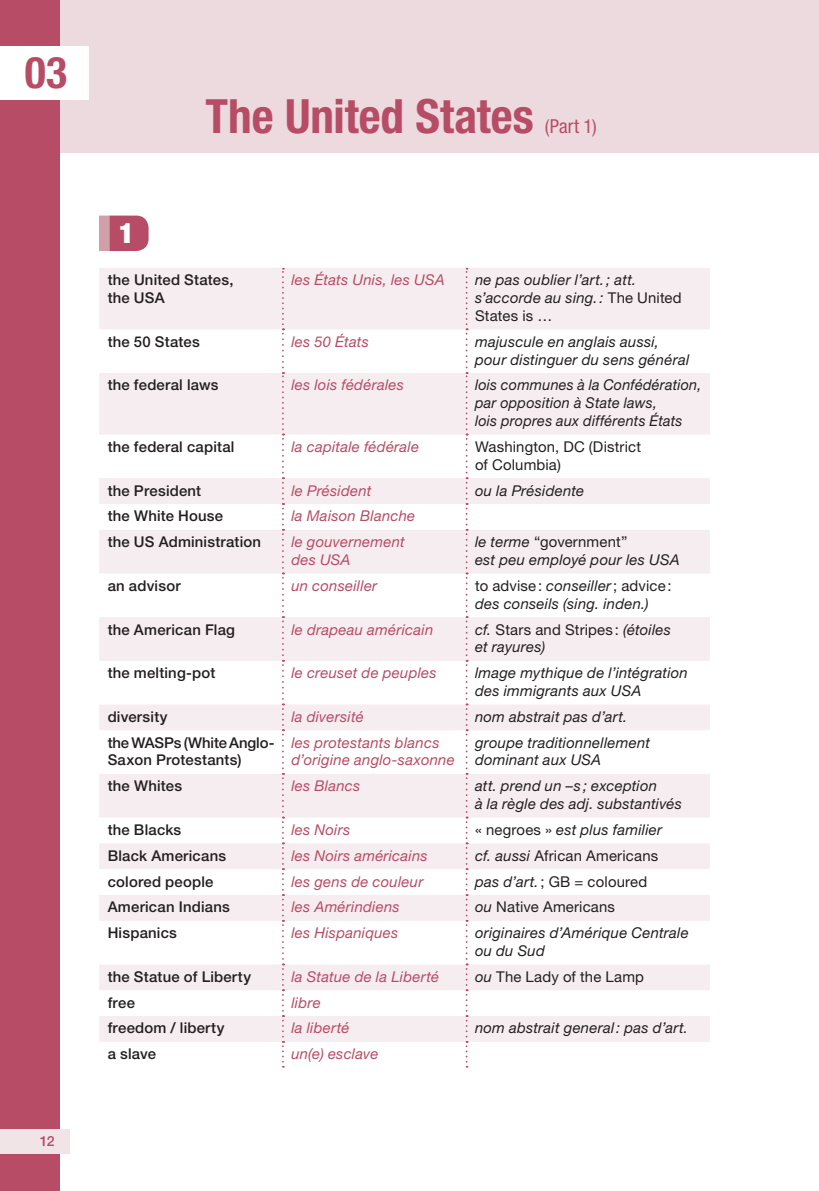
<style>
.page{position:relative;width:819px;height:1191px;background:#fff}
.page>*{position:absolute;margin:0;border:0;box-sizing:border-box;transform-origin:0 0}
.t1{font:700 condensed 47.25px "Helvetica Neue LT Std";color:#b64c65}
.t2{font:700 condensed 43.75px "Helvetica Neue LT Std";color:#b64c65}
.t3{font:900 condensed 28px "Helvetica Neue LT Std";color:#fff}
.t4{font:condensed 19.25px "Helvetica Neue LT Std";color:#b64c65}
.t5{font:italic 14.88px/17.8px "Helvetica Neue LT Std";letter-spacing:.015em;color:#231f20}
.t6{font:italic 14.88px/17.8px "Helvetica Neue LT Std";letter-spacing:.015em;color:#b64c65}
.t7{font:500 14.88px/17.8px "Helvetica Neue LT Std";letter-spacing:.015em;color:#231f20}
.t8{font:14.88px/17.8px "Helvetica Neue LT Std";letter-spacing:.015em;color:#231f20}
.t9{font:500 14px "Helvetica Neue LT Std";color:#b64c65}
.s1{font-style:normal}
.s2{font-style:italic}
</style>
<div class="page">
<div style="left:60px;top:0;width:759px;height:153px;background:#ecdade"></div>
<div style="left:0;top:0;width:60px;height:1191px;background:#b64c65"></div>
<div style="left:0;top:46px;width:89px;height:53px;background:#fff"></div>
<svg style="left:109px;top:216px;width:39px;height:35px"></svg>
<div style="left:99px;top:216px;width:10px;height:35px;background:#d09fa7"></div>
<svg style="left:99px;top:268px;width:610px;height:773px;fill:#f6edf0"></svg>
<svg style="left:282px;top:268px;width:2px;height:799px"></svg>
<svg style="left:465px;top:268px;width:2px;height:799px"></svg>
<div style="left:0;top:1129px;width:69px;height:24px;background:#f0e4e6"></div>
<h2 class="t2" style="left:25px;top:57px;width:44px">03</h2>
<p class="t9" style="left:40px;top:1136px;width:16px">12</p>
<h1 class="t1" style="left:205px;top:99px;width:329px">The United States</h1>
<p class="t4" style="left:544px;top:119px;width:53px">(Part 1)</p>
<h3 class="t3" style="left:119px;top:223px;width:16px">1</h3>
<p class="t7" style="left:108px;top:272px;width:127px">the United States, the USA</p>
<p class="t6" style="left:291px;top:272px;width:155px">les États Unis, les USA</p>
<p class="t5" style="left:475px;top:272px;width:208px">ne pas oublier l’art. ; att. s’accorde au sing. : <span class="s1">The United<br>States is …</span></p>
<p class="t7" style="left:108px;top:334px;width:94px">the 50 States</p>
<p class="t6" style="left:291px;top:334px;width:79px">les 50 États</p>
<p class="t5" style="left:475px;top:334px;width:216px">majuscule en anglais aussi, pour distinguer du sens général</p>
<p class="t7" style="left:108px;top:378px;width:112px">the federal laws</p>
<p class="t6" style="left:291px;top:378px;width:114px">les lois fédérales</p>
<p class="t5" style="left:475px;top:378px;width:228px">lois communes à la Confédération, par opposition à State laws,<br>lois propres aux différents États</p>
<p class="t7" style="left:108px;top:439px;width:128px">the federal capital</p>
<p class="t6" style="left:291px;top:439px;width:129px">la capitale fédérale</p>
<p class="t8" style="left:475px;top:439px;width:168px">Washington, DC (District of Columbia)</p>
<p class="t7" style="left:108px;top:483px;width:95px">the President</p>
<p class="t6" style="left:291px;top:483px;width:82px">le Président</p>
<p class="t5" style="left:475px;top:483px;width:111px">ou la Présidente</p>
<p class="t7" style="left:108px;top:508px;width:117px">the White House</p>
<p class="t6" style="left:291px;top:508px;width:125px">la Maison Blanche</p>
<p class="t7" style="left:108px;top:534px;width:155px">the US Administration</p>
<p class="t6" style="left:291px;top:534px;width:115px">le gouvernement des USA</p>
<p class="t5" style="left:475px;top:534px;width:206px">le terme <span class="s1">“government”<br></span>est peu employé pour les USA</p>
<p class="t7" style="left:108px;top:578px;width:74px">an advisor</p>
<p class="t6" style="left:291px;top:578px;width:87px">un conseiller</p>
<p class="t5" style="left:475px;top:578px;width:198px"><span class="s1">to advise :</span> conseiller <span class="s1">; advice : </span>des conseils (sing. inden.)</p>
<p class="t7" style="left:108px;top:622px;width:129px">the American Flag</p>
<p class="t6" style="left:291px;top:622px;width:143px">le drapeau américain</p>
<p class="t5" style="left:475px;top:622px;width:197px">cf. <span class="s1">Stars and Stripes :</span> (étoiles et rayures)</p>
<p class="t7" style="left:108px;top:665px;width:109px">the melting-pot</p>
<p class="t6" style="left:291px;top:665px;width:147px">le creuset de peuples</p>
<p class="t5" style="left:475px;top:665px;width:214px">lmage mythique de l’intégration des immigrants aux USA</p>
<p class="t7" style="left:108px;top:709px;width:61px">diversity</p>
<p class="t6" style="left:291px;top:709px;width:74px">la diversité</p>
<p class="t5" style="left:475px;top:709px;width:154px">nom abstrait pas d’art.</p>
<p class="t7" style="left:108px;top:735px;width:168px">the WASPs (White Anglo-<br>Saxon Protestants)</p>
<p class="t6" style="left:291px;top:735px;width:165px">les protestants blancs d’origine anglo-saxonne</p>
<p class="t5" style="left:475px;top:735px;width:176px">groupe traditionnellement dominant aux USA</p>
<p class="t7" style="left:108px;top:778px;width:76px">the Whites</p>
<p class="t6" style="left:291px;top:778px;width:70px">les Blancs</p>
<p class="t5" style="left:475px;top:778px;width:208px">att. prend un –s ; exception<br>à la règle des adj. substantivés</p>
<p class="t7" style="left:108px;top:822px;width:75px">the Blacks</p>
<p class="t6" style="left:291px;top:822px;width:60px">les Noirs</p>
<p class="t5" style="left:475px;top:822px;width:189px"><span class="s1">« negroes »</span> est plus familier</p>
<p class="t7" style="left:108px;top:848px;width:120px">Black Americans</p>
<p class="t6" style="left:291px;top:848px;width:138px">les Noirs américains</p>
<p class="t8" style="left:475px;top:848px;width:185px"><span class="s2">cf. aussi</span> African Americans</p>
<p class="t7" style="left:108px;top:874px;width:107px">colored people</p>
<p class="t6" style="left:291px;top:874px;width:133px">les gens de couleur</p>
<p class="t8" style="left:475px;top:874px;width:174px"><span class="s2">pas d’art.</span> ; GB = coloured</p>
<p class="t7" style="left:108px;top:899px;width:124px">American Indians</p>
<p class="t6" style="left:291px;top:899px;width:110px">les Amérindiens</p>
<p class="t8" style="left:475px;top:899px;width:141px"><span class="s2">ou</span> Native Americans</p>
<p class="t7" style="left:108px;top:925px;width:71px">Hispanics</p>
<p class="t6" style="left:291px;top:925px;width:108px">les Hispaniques</p>
<p class="t5" style="left:475px;top:925px;width:215px">originaires d’Amérique Centrale ou du Sud</p>
<p class="t7" style="left:108px;top:969px;width:145px">the Statue of Liberty</p>
<p class="t6" style="left:291px;top:969px;width:149px">la Statue de la Liberté</p>
<p class="t8" style="left:475px;top:969px;width:170px"><span class="s2">ou</span> The Lady of the Lamp</p>
<p class="t7" style="left:108px;top:995px;width:29px">free</p>
<p class="t6" style="left:291px;top:995px;width:31px">libre</p>
<p class="t7" style="left:108px;top:1020px;width:118px">freedom / liberty</p>
<p class="t6" style="left:291px;top:1020px;width:60px">la liberté</p>
<p class="t5" style="left:475px;top:1020px;width:214px">nom abstrait general : pas d’art.</p>
<p class="t7" style="left:108px;top:1046px;width:50px">a slave</p>
<p class="t6" style="left:291px;top:1046px;width:89px">un(e) esclave</p>
</div>
